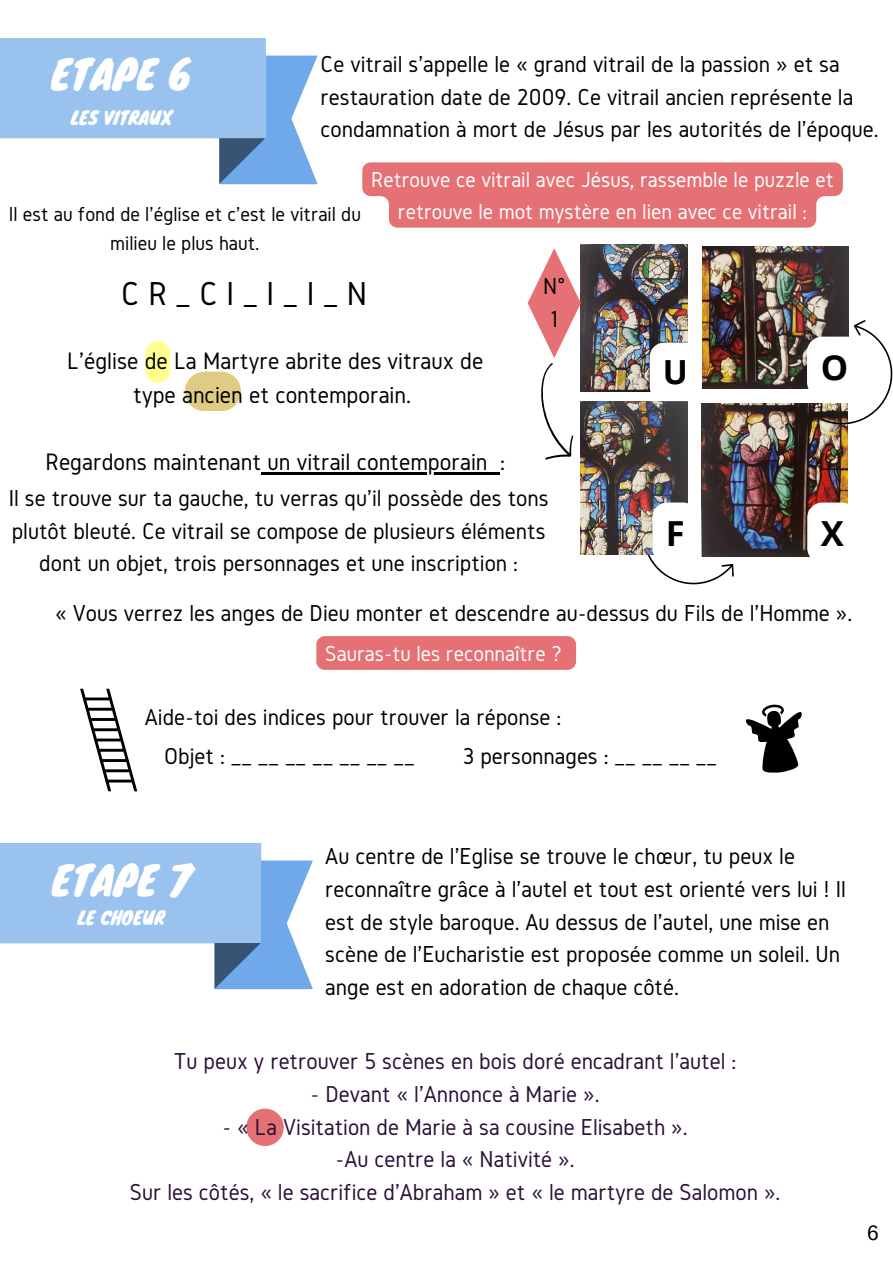
<style>
.page{position:relative;width:893px;height:1264px;background:#fff}
.page>*{position:absolute;margin:0;border:0;box-sizing:border-box;transform-origin:0 0}
.t1{font:39px "Knewave";color:#fff}
.t2{font:34.5px "Gidole";color:#000}
.t3{font:700 34.5px "Open Sans";color:#000}
.t4{font:700 33.15px "Open Sans";color:#000}
.t5{font:24.75px/33.6px "Gidole";color:#000;text-align:center}
.t6{font:24px/32.5px "Gidole";color:#000}
.t7{font:24px "Gidole";color:#2b1037}
.t8{font:22.5px/31.5px "Gidole";color:#fff;text-align:center}
.t9{font:21px/29.2px "Gidole";color:#000;text-align:center}
.t10{font:21px "Arimo";color:#000}
.t11{font:17.85px "Knewave";color:#fff}
</style>
<div class="page">
<svg style="left:145px;top:341px;width:25px;height:42px"></svg>
<div style="left:185px;top:371px;width:56px;height:40px;background:#dfcb84;border-radius:20px"></div>
<svg style="left:80px;top:688px;width:57px;height:103px"></svg>
<svg style="left:745px;top:704px;width:57px;height:69px"></svg>
<img style="left:580px;top:401px;width:107px;height:93px">
<img style="left:701px;top:404px;width:146px;height:153px">
<img style="left:580px;top:244px;width:107px;height:147px">
<img style="left:702px;top:246px;width:146px;height:143px">
<div style="left:246px;top:1108px;width:38px;height:38px;background:#e67175;border-radius:50%"></div>
<svg style="left:265px;top:55px;width:52px;height:129px;fill:#6fa9e9"></svg>
<div style="left:0;top:38px;width:266px;height:100px;background:#99c2ef"></div>
<svg style="left:0;top:138px;width:265px;height:46px"></svg>
<svg style="left:214px;top:843px;width:99px;height:146px;fill:#6fa9e9"></svg>
<div style="left:0;top:843px;width:261px;height:100px;background:#99c2ef"></div>
<svg style="left:0;top:943px;width:261px;height:45px"></svg>
<svg style="left:317px;top:494px;width:434px;height:176px"></svg>
<svg style="left:527px;top:248px;width:53px;height:212px"></svg>
<svg style="left:362px;top:162px;width:480px;height:66px;background:#e77a7e"></svg>
<hr style="left:261px;top:472px;width:226px;height:2px;background:#000">
<svg style="left:487px;top:472px;width:13px;height:2px"></svg>
<div style="left:316px;top:636px;width:260px;height:34px;background:#e67175;border-radius:8px"></div>
<div style="left:649px;top:342px;width:51px;height:59px;background:#fff;border-radius:15px"></div>
<div style="left:652px;top:502px;width:46px;height:61px;background:#fff;border-radius:15px"></div>
<div style="left:807px;top:502px;width:50px;height:61px;background:#fff;border-radius:15px"></div>
<svg style="left:807px;top:320px;width:85px;height:104px"></svg>
<p class="t1" style="left:51px;top:42px;width:142px">ETAPE 6</p>
<p class="t11" style="left:71px;top:103px;width:103px">LES VITRAUX</p>
<p class="t6" style="left:320px;top:47px;width:559px">Ce vitrail s'appelle le « grand vitrail de la passion » et sa restauration date de 2009. Ce vitrail ancien représente la condamnation à mort de Jésus par les autorités de l'époque.</p>
<p class="t9" style="left:9px;top:199px;width:353px">Il est au fond de l'église et c'est le vitrail du milieu le plus haut.</p>
<p class="t8" style="left:371px;top:164px;width:464px">Retrouve ce vitrail avec Jésus, rassemble le puzzle et retrouve le mot mystère en lien avec ce vitrail :</p>
<p class="t2" style="left:121px;top:275px;width:247px">CR_CI_I_I_N</p>
<p class="t6" style="left:543px;top:270px;width:23px">N°<br>1</p>
<p class="t5" style="left:67px;top:343px;width:418px">L'église de La Martyre abrite des vitraux de type ancien et contemporain.</p>
<p class="t5" style="left:46px;top:444px;width:461px">Regardons maintenant un vitrail contemporain :</p>
<p class="t6" style="left:9px;top:481px;width:541px;text-align:center">Il se trouve sur ta gauche, tu verras qu'il possède des tons plutôt bleuté. Ce vitrail se compose de plusieurs éléments dont un objet, trois personnages et une inscription :</p>
<p class="t4" style="left:662px;top:349px;width:27px">U</p>
<p class="t3" style="left:820px;top:343px;width:29px">O</p>
<p class="t3" style="left:665px;top:509px;width:20px">F</p>
<p class="t3" style="left:820px;top:509px;width:24px">X</p>
<p class="t6" style="left:55px;top:596px;width:798px">« Vous verrez les anges de Dieu monter et descendre au-dessus du Fils de l'Homme ».</p>
<p class="t8" style="left:325px;top:637px;width:238px">Sauras-tu les reconnaître ?</p>
<p class="t6" style="left:145px;top:700px;width:418px">Aide-toi des indices pour trouver la réponse :</p>
<p class="t6" style="left:164px;top:739px;width:252px">Objet : __ __ __ __ __ __ __</p>
<p class="t6" style="left:463px;top:739px;width:256px">3 personnages : __ __ __ __</p>
<p class="t1" style="left:52px;top:848px;width:141px">ETAPE 7</p>
<p class="t11" style="left:78px;top:903px;width:89px">LE CHOEUR</p>
<p class="t6" style="left:325px;top:839px;width:522px">Au centre de l'Eglise se trouve le chœur, tu peux le reconnaître grâce à l'autel et tout est orienté vers lui ! Il est de style baroque. Au dessus de l'autel, une mise en scène de l'Eucharistie est proposée comme un soleil. Un ange est en adoration de chaque côté.</p>
<p class="t7" style="left:174px;top:1048px;width:564px">Tu peux y retrouver 5 scènes en bois doré encadrant l'autel :</p>
<p class="t7" style="left:310px;top:1080px;width:290px">- Devant « l'Annonce à Marie ».</p>
<p class="t7" style="left:222px;top:1113px;width:467px">- « La Visitation de Marie à sa cousine Elisabeth ».</p>
<p class="t7" style="left:335px;top:1146px;width:241px">-Au centre la « Nativité ».</p>
<p class="t7" style="left:130px;top:1178px;width:652px">Sur les côtés, « le sacrifice d'Abraham » et « le martyre de Salomon ».</p>
<p class="t10" style="left:867px;top:1221px;width:13px">6</p>
</div>
